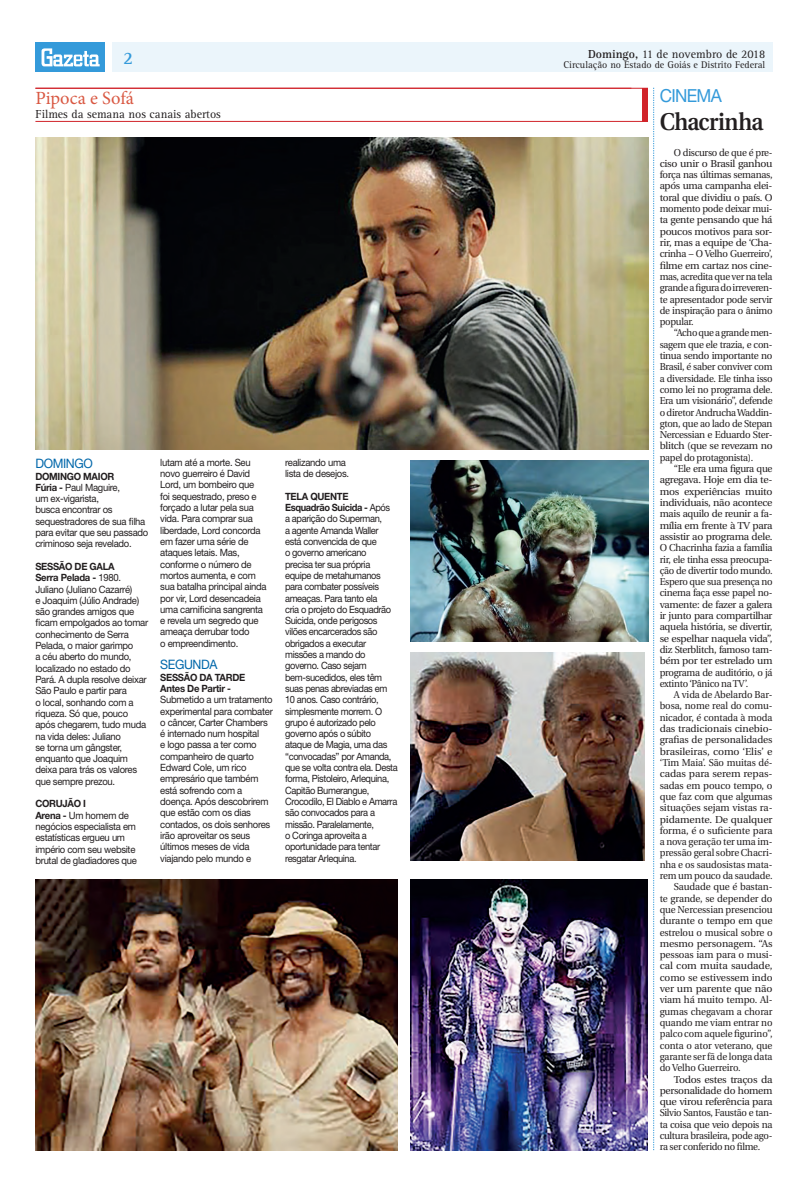
<style>
.page{position:relative;width:808px;height:1191px;background:#fff}
.page>*{position:absolute;margin:0;border:0;box-sizing:border-box;transform-origin:0 0}
.Manchete{font:600 24.2px "Utopia";letter-spacing:-.025em;color:#231f20;scale:.92 1}
.t1{font:18.6px "Minion Pro";color:#d95842}
.Retranca{font:18px "Helvetica Neue";letter-spacing:-.04em;color:#349ada;scale:.95 1}
.t2{font:700 18px "Rotis Serif";color:#349ada}
.Tit_Colunas{font:13px "Helvetica Neue";letter-spacing:-.03em;color:#0067aa;scale:.95 1}
.t3{font:12px "Rotis Serif";color:#231f20}
.txt_colunas{font:10px/11.3px "Helvetica Neue";letter-spacing:-.03em;color:#231f20;scale:.95 1}
.TExto_Corrido{font:10px/11.3px "Utopia";letter-spacing:-.03em;color:#231f20;text-align:justify;scale:.95 1}
.txt_colunas-2{font:10px/11.3px "Helvetica Neue";letter-spacing:-.03em;color:#231f20;scale:.93 1}
.TExto_Corrido-2{font:10px/11.3px "Utopia";letter-spacing:-.03em;color:#231f20;text-align:justify}
.TExto_Corrido-3{font:10px/11.3px "Utopia";letter-spacing:-.03em;color:#231f20;text-align:justify;scale:.96 1}
.TExto_Corrido-4{font:10px/11.3px "Utopia";letter-spacing:-.03em;color:#231f20;text-align:justify;scale:.94 1}
.TExto_Corrido-5{font:10px/11.3px "Utopia";letter-spacing:-.03em;color:#231f20;text-align:justify;scale:1.04 1}
.txt_colunas-3{font:700 10px "Helvetica Neue";letter-spacing:-.03em;color:#231f20;scale:.95 1}
.t4{font:10px "Rotis Serif";color:#231f20}
.s1{font-weight:700}
</style>
<div class="page">
<div style="left:112px;top:43px;width:660px;height:29px;background:#ebf5fb"></div>
<div style="left:35px;top:43px;width:70px;height:29px;background:#349ada"></div>
<svg style="left:42px;top:48px;width:58px;height:18px"></svg>
<div style="left:643px;top:88px;width:5px;height:34px;background:#d1232a"></div>
<hr style="left:35px;top:88px;width:613px;height:1px;background:#d1232a">
<hr style="left:35px;top:121px;width:612px;height:1px;background:#d1232a">
<svg style="left:653px;top:88px;width:1px;height:1062px"></svg>
<img style="left:35px;top:137px;width:613px;height:312px">
<img style="left:35px;top:879px;width:363px;height:271px">
<img style="left:410px;top:879px;width:238px;height:271px">
<img style="left:410px;top:461px;width:238px;height:180px">
<img style="left:410px;top:653px;width:234px;height:207px">
<p class="t2" style="left:123px;top:48px;width:12px">2</p>
<p class="t3" style="left:588px;top:47px;width:179px"><span class="s1">Domingo,</span> 11 de novembro de 2018</p>
<p class="t4" style="left:563px;top:59px;width:203px">Circulação no Estado de Goiás e Distrito Federal</p>
<p class="t1" style="left:35px;top:85px;width:100px">Pipoca e Sofá</p>
<p class="Retranca" style="left:660px;top:85px;width:67px">CINEMA</p>
<p class="t3" style="left:35px;top:107px;width:187px">Filmes da semana nos canais abertos</p>
<p class="Manchete" style="left:660px;top:109px;width:114px">Chacrinha</p>
<p class="TExto_Corrido" style="left:660px;top:147px;width:120px;text-indent:14px">O discurso de que é pre&shy;ciso unir o Brasil ganhou força nas últimas semanas, após uma campanha elei&shy;toral que dividiu o país. O momento pode deixar mui&shy;ta gente pensando que há poucos motivos para sor&shy;rir, mas a equipe de ‘Cha&shy;crinha – O Velho Guerreiro’, filme em cartaz nos cine&shy;mas, acredita que ver na tela grande a figura do irreveren&shy;te apresentador pode servir de inspiração para o ânimo popular.</p>
<p class="TExto_Corrido-4" style="left:660px;top:327px;width:122px;text-indent:14px">“Acho que a grande men&shy;sagem que ele trazia, e con&shy;tinua sendo importante no Brasil, é saber conviver com a diversidade. Ele tinha isso como lei no programa dele.<br>Era um visionário”, defende o diretor Andrucha Waddin&shy;gton, que ao lado de Stepan Nercessian e Eduardo Ster&shy;blitch (que se revezam no papel do protagonista).</p>
<p class="TExto_Corrido-2" style="left:660px;top:463px;width:114px;text-indent:14px">“Ele era uma figura que agregava. Hoje em dia te&shy;mos experiências muito individuais, não acontece mais aquilo de reunir a fa&shy;mília em frente à TV para assistir ao programa dele.<br>O Chacrinha fazia a família rir, ele tinha essa preocupa&shy;ção de divertir todo mundo.<br>Espero que sua presença no cinema faça esse papel no&shy;vamente: de fazer a galera ir junto para compartilhar aquela história, se divertir, se espelhar naquela vida”, diz Sterblitch, famoso tam&shy;bém por ter estrelado um programa de auditório, o já extinto ‘Pânico na TV’.</p>
<p class="TExto_Corrido" style="left:660px;top:689px;width:120px;text-indent:14px">A vida de Abelardo Bar&shy;bosa, nome real do comu&shy;nicador, é contada à moda das tradicionais cinebio&shy;grafias de personalidades brasileiras, como ‘Elis’ e ‘Tim Maia’. São muitas dé&shy;cadas para serem repas&shy;sadas em pouco tempo, o que faz com que algumas situações sejam vistas ra&shy;pidamente. De qualquer forma, é o suficiente para a nova geração ter uma im&shy;pressão geral sobre Chacri&shy;nha e os saudosistas mata&shy;rem um pouco da saudade.</p>
<p class="TExto_Corrido-3" style="left:660px;top:881px;width:119px;text-indent:14px">Saudade que é bastan&shy;te grande, se depender do que Nercessian presenciou durante o tempo em que estrelou o musical sobre o mesmo personagem. “As pessoas iam para o musi&shy;cal com muita saudade, como se estivessem indo ver um parente que não viam há muito tempo. Al&shy;gumas chegavam a chorar quando me viam entrar no palco com aquele figurino”, conta o ator veterano, que garante ser fã de longa data do Velho Guerreiro.</p>
<p class="TExto_Corrido-5" style="left:660px;top:1073px;width:110px;text-indent:14px">Todos estes traços da personalidade do homem que virou referência para Silvio Santos, Faustão e tan&shy;ta coisa que veio depois na cultura brasileira, pode ago&shy;ra ser conferido no filme.</p>
<p class="txt_colunas" style="left:160px;top:456px;width:114px">lutam até a morte. Seu novo guerreiro é David<br>Lord, um bombeiro que<br>foi sequestrado, preso e forçado a lutar pela sua vida. Para comprar sua liberdade, Lord concorda em fazer uma série de ataques letais. Mas, conforme o número de mortos aumenta, e com sua batalha principal ainda por vir, Lord desencadeia uma carnificina sangrenta e revela um segredo que ameaça derrubar todo</p>
<p class="txt_colunas" style="left:160px;top:637px;width:84px">o empreendimento.</p>
<p class="Tit_Colunas" style="left:160px;top:657px;width:62px">SEGUNDA</p>
<p class="txt_colunas-3" style="left:160px;top:671px;width:91px">SESSÃO DA TARDE</p>
<p class="txt_colunas-3" style="left:160px;top:682px;width:76px">Antes De Partir -</p>
<p class="txt_colunas" style="left:160px;top:694px;width:120px">Submetido a um tratamento experimental para combater o câncer, Carter Chambers é internado num hospital<br>e logo passa a ter como companheiro de quarto<br>Edward Cole, um rico empresário que também está sofrendo com a doença. Após descobrirem que estão com os dias contados, os dois senhores irão aproveitar os seus últimos meses de vida viajando pelo mundo e</p>
<p class="Tit_Colunas" style="left:35px;top:456px;width:62px">DOMINGO</p>
<p class="txt_colunas-3" style="left:35px;top:470px;width:85px">DOMINGO MAIOR</p>
<p class="txt_colunas" style="left:35px;top:481px;width:120px"><span class="s1">Fúria -</span> Paul Maguire,<br>um ex-vigarista,<br>busca encontrar os sequestradores de sua filha para evitar que seu passado criminoso seja revelado.</p>
<p class="txt_colunas-3" style="left:35px;top:560px;width:85px">SESSÃO DE GALA</p>
<p class="txt_colunas" style="left:35px;top:572px;width:120px"><span class="s1">Serra Pelada -</span> 1980.<br>Juliano (Juliano Cazarré)<br>e Joaquim (Júlio Andrade) são grandes amigos que ficam empolgados ao tomar conhecimento de Serra<br>Pelada, o maior garimpo<br>a céu aberto do mundo, localizado no estado do<br>Pará. A dupla resolve deixar<br>São Paulo e partir para<br>o local, sonhando com a riqueza. Só que, pouco após chegarem, tudo muda na vida deles: Juliano<br>se torna um gângster, enquanto que Joaquim deixa para trás os valores que sempre prezou.</p>
<p class="txt_colunas-3" style="left:35px;top:797px;width:55px">CORUJÃO I</p>
<p class="txt_colunas" style="left:35px;top:809px;width:108px"><span class="s1">Arena -</span> Um homem de negócios especialista em estatísticas ergueu um império com seu website brutal de gladiadores que</p>
<p class="txt_colunas" style="left:285px;top:456px;width:66px">realizando uma</p>
<p class="txt_colunas" style="left:285px;top:468px;width:69px">lista de desejos.</p>
<p class="txt_colunas-3" style="left:285px;top:490px;width:68px">TELA QUENTE</p>
<p class="txt_colunas-2" style="left:285px;top:502px;width:123px"><span class="s1">Esquadrão Suicida -</span> Após<br>a aparição do Superman,<br>a agente Amanda Waller<br>está convencida de que<br>o governo americano<br>precisa ter sua própria equipe de metahumanos para combater possíveis ameaças. Para tanto ela<br>cria o projeto do Esquadrão<br>Suicida, onde perigosos vilões encarcerados são obrigados a executar missões a mando do governo. Caso sejam bem-sucedidos, eles têm suas penas abreviadas em<br>10 anos. Caso contrário, simplesmente morrem. O grupo é autorizado pelo governo após o súbito ataque de Magia, uma das “convocadas” por Amanda, que se volta contra ela. Desta forma, Pistoleiro, Arlequina,<br>Capitão Bumerangue,<br>Crocodilo, El Diablo e Amarra são convocados para a missão. Paralelamente,<br>o Coringa aproveita a oportunidade para tentar resgatar Arlequina.</p>
</div>
